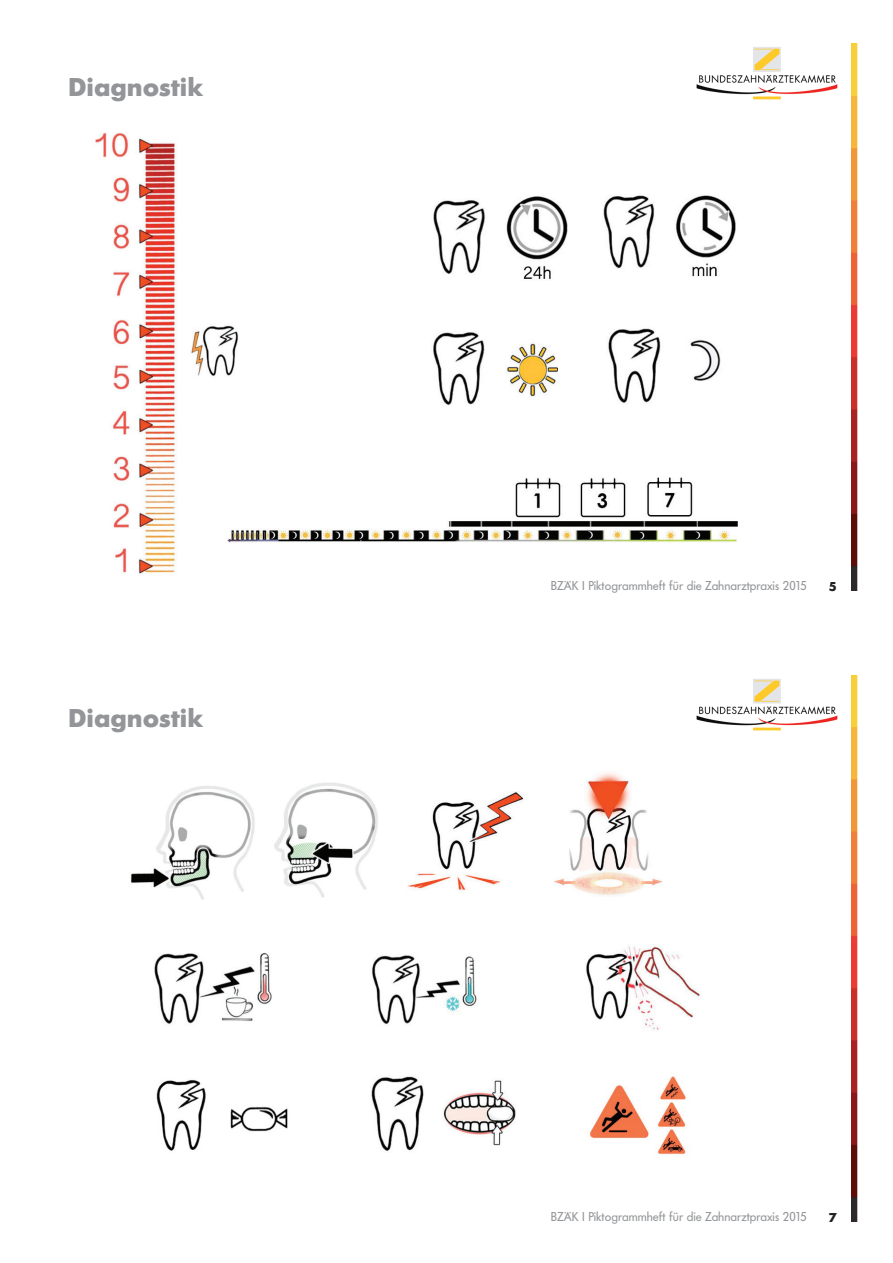
<style>
.page{position:relative;width:893px;height:1263px;background:#fff}
.page>*{position:absolute;margin:0;border:0;box-sizing:border-box;transform-origin:0 0}
.t1{font:700 25.5px "Futura BQ";color:#939598}
.t2{font:12.75px "Futura BQ";color:#939598}
.t3{font:700 12.75px "Futura BQ";color:#231f20}
.t4{font:9.45px "Century Gothic";color:#939393}
.t5{font:700 9.45px "Century Gothic";color:#939393}
</style>
<div class="page">
<img style="left:95px;top:132px;width:144px;height:442px">
<img style="left:433px;top:196px;width:135px;height:84px">
<img style="left:603px;top:195px;width:133px;height:82px">
<img style="left:433px;top:332px;width:124px;height:73px">
<img style="left:608px;top:328px;width:113px;height:75px">
<img style="left:226px;top:478px;width:512px;height:64px">
<img style="left:130px;top:786px;width:125px;height:114px">
<img style="left:274px;top:783px;width:104px;height:114px">
<img style="left:407px;top:792px;width:117px;height:98px">
<img style="left:554px;top:773px;width:108px;height:123px">
<img style="left:586px;top:945px;width:114px;height:85px">
<img style="left:372px;top:955px;width:105px;height:70px">
<img style="left:371px;top:1076px;width:145px;height:75px">
<img style="left:156px;top:1079px;width:132px;height:72px">
<img style="left:154px;top:953px;width:118px;height:71px">
<img style="left:589px;top:1076px;width:97px;height:78px">
<img style="left:696px;top:47px;width:142px;height:53px">
<img style="left:852px;top:44px;width:5px;height:546px">
<img style="left:696px;top:679px;width:142px;height:52px">
<img style="left:852px;top:675px;width:5px;height:546px">
<h1 class="t1" style="left:68px;top:72px;width:137px">Diagnostik</h1>
<h1 class="t1" style="left:68px;top:702px;width:137px">Diagnostik</h1>
<p class="t4" style="left:538px;top:576px;width:228px">BZÄK I Piktogrammheft für die Zahnarztpraxis 2015</p>
<p class="t5" style="left:779px;top:577px;width:7px">4</p>
<p class="t2" style="left:551px;top:578px;width:258px">BZÄK I Piktogrammheft für die Zahnarztpraxis 2015</p>
<p class="t3" style="left:828px;top:578px;width:10px">5</p>
<p class="t2" style="left:551px;top:1209px;width:258px">BZÄK I Piktogrammheft für die Zahnarztpraxis 2015</p>
<p class="t3" style="left:828px;top:1210px;width:10px">7</p>
</div>
